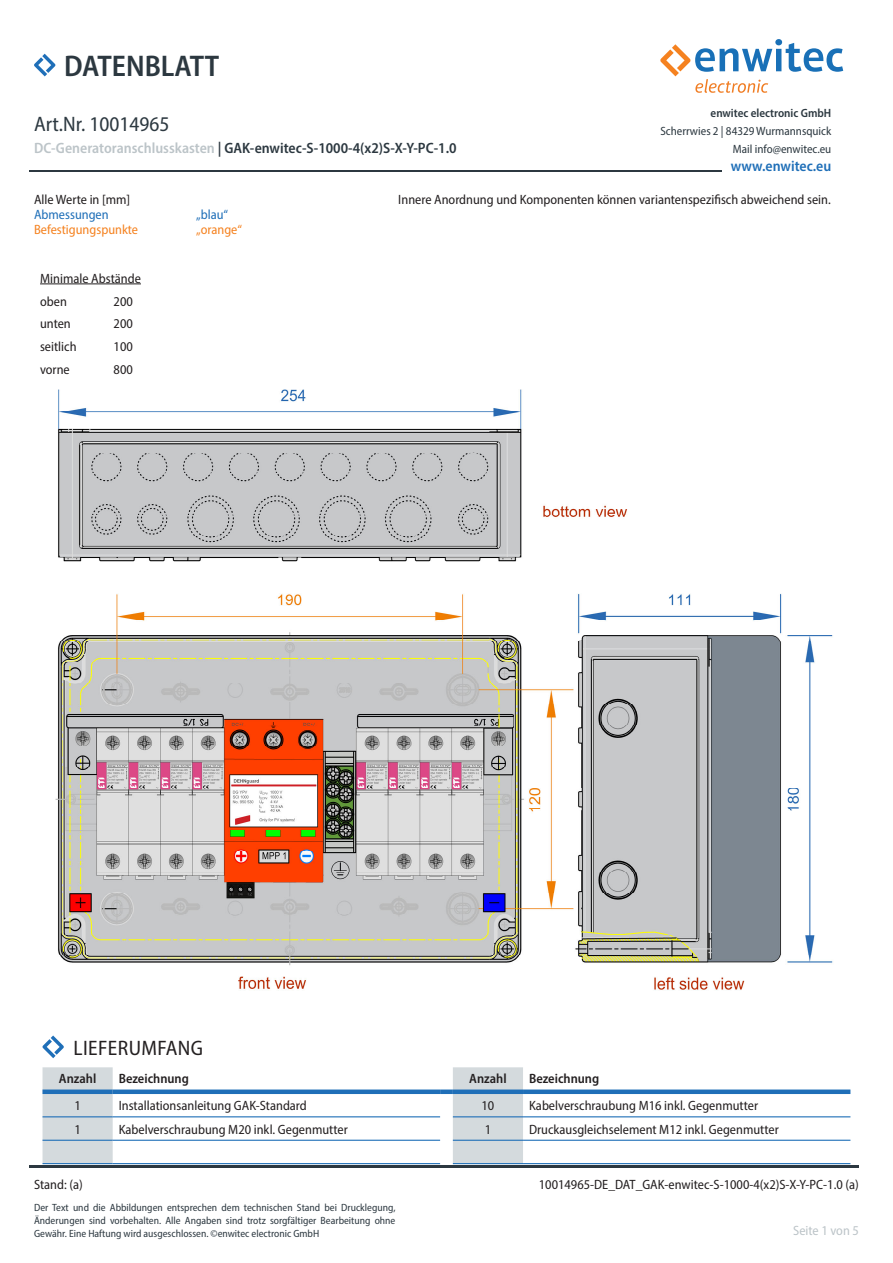
<style>
.page{position:relative;width:893px;height:1263px;background:#fff}
.page>*{position:absolute;margin:0;border:0;box-sizing:border-box;transform-origin:0 0}
.t1{font:600 semi-condensed 30px "Myriad Pro";color:#2c3840}
.t2{font:semi-condensed 21px "Myriad Pro";color:#2c3840}
.t3{font:semi-condensed 21px "Myriad Pro";letter-spacing:.02em;color:#231f20}
.t4{font:600 semi-condensed 15px "Myriad Pro";color:#2c3840}
.t5{font:600 semi-condensed 15px "Myriad Pro";color:#1f6fb8}
.t6{font:semi-condensed 13.5px "Myriad Pro";color:#231f20}
.t7{font:600 semi-condensed 13.5px "Myriad Pro";color:#231f20}
.t8{font:semi-condensed 13.5px "Myriad Pro";color:#f58220}
.t9{font:semi-condensed 13.5px "Myriad Pro";color:#1f6fb8}
.t10{font:semi-condensed 13.5px "Myriad Pro";color:#bcc4c8}
.t11{font:semi-condensed 12px/18px "Myriad Pro";color:#2c3840;text-align:right}
.t12{font:600 semi-condensed 12px "Myriad Pro";color:#2c3840}
.t13{font:semi-condensed 10.5px/12.6px "Myriad Pro";color:#2c3840;text-align:justify}
.s1{color:#bcc4c8}
</style>
<div class="page">
<svg style="left:660px;top:39px;width:183px;height:54px"></svg>
<hr style="left:30px;top:170px;width:692px;height:2px;background:#2c3840">
<hr style="left:30px;top:1165px;width:829px;height:2px;background:#2c3840">
<svg style="left:34px;top:54px;width:21px;height:22px"></svg>
<hr style="left:40px;top:284px;width:101px;height:1px;background:#231f20">
<svg style="left:43px;top:1067px;width:480px;height:96px"></svg>
<hr style="left:43px;top:1116px;width:70px;height:1px;background:#1f6fb8">
<hr style="left:113px;top:1116px;width:327px;height:1px;background:#1f6fb8">
<hr style="left:453px;top:1116px;width:70px;height:1px;background:#1f6fb8">
<hr style="left:523px;top:1116px;width:327px;height:1px;background:#1f6fb8">
<hr style="left:43px;top:1140px;width:70px;height:1px;background:#1f6fb8">
<hr style="left:113px;top:1140px;width:327px;height:1px;background:#1f6fb8">
<hr style="left:453px;top:1140px;width:70px;height:1px;background:#1f6fb8">
<hr style="left:523px;top:1140px;width:327px;height:1px;background:#1f6fb8">
<hr style="left:43px;top:1163px;width:70px;height:1px;background:#1f6fb8">
<hr style="left:113px;top:1163px;width:327px;height:1px;background:#1f6fb8">
<hr style="left:453px;top:1163px;width:70px;height:1px;background:#1f6fb8">
<hr style="left:523px;top:1163px;width:327px;height:1px;background:#1f6fb8">
<div style="left:43px;top:1089px;width:70px;height:5px;background:#1f6fb8"></div>
<div style="left:113px;top:1089px;width:327px;height:5px;background:#1f6fb8"></div>
<div style="left:440px;top:1089px;width:13px;height:5px;background:#1f6fb8"></div>
<div style="left:453px;top:1089px;width:70px;height:5px;background:#1f6fb8"></div>
<div style="left:523px;top:1089px;width:327px;height:5px;background:#1f6fb8"></div>
<svg style="left:43px;top:1035px;width:21px;height:23px"></svg>
<img style="left:55px;top:389px;width:778px;height:601px">
<h1 class="t1" style="left:64px;top:48px;width:157px">DATENBLATT</h1>
<h2 class="t2" style="left:34px;top:111px;width:137px">Art.Nr. 10014965</h2>
<p class="t4" style="left:34px;top:139px;width:424px"><span class="s1">DC-Generatoranschlusskasten</span> | GAK-enwitec-S-1000-4(x2)S-X-Y-PC-1.0</p>
<p class="t12" style="left:711px;top:105px;width:122px">enwitec electronic GmbH</p>
<p class="t11" style="left:660px;top:121px;width:172px">Scherrwies 2 | 84329 Wurmannsquick<br>Mail info@enwitec.eu</p>
<p class="t5" style="left:731px;top:156px;width:102px">www.enwitec.eu</p>
<p class="t6" style="left:34px;top:191px;width:98px">Alle Werte in [mm]</p>
<p class="t9" style="left:34px;top:206px;width:76px">Abmessungen</p>
<p class="t9" style="left:196px;top:206px;width:34px">„blau“</p>
<p class="t8" style="left:34px;top:221px;width:106px">Befestigungspunkte</p>
<p class="t8" style="left:196px;top:221px;width:47px">„orange“</p>
<p class="t6" style="left:40px;top:270px;width:102px">Minimale Abstände</p>
<p class="t6" style="left:40px;top:293px;width:28px">oben</p>
<p class="t6" style="left:114px;top:293px;width:21px">200</p>
<p class="t6" style="left:40px;top:316px;width:32px">unten</p>
<p class="t6" style="left:114px;top:316px;width:21px">200</p>
<p class="t6" style="left:40px;top:338px;width:38px">seitlich</p>
<p class="t6" style="left:114px;top:338px;width:21px">100</p>
<p class="t6" style="left:40px;top:361px;width:31px">vorne</p>
<p class="t6" style="left:114px;top:361px;width:21px">800</p>
<p class="t6" style="left:398px;top:191px;width:434px">Innere Anordnung und Komponenten können variantenspezifisch abweichend sein.</p>
<p class="t3" style="left:74px;top:1035px;width:131px">LIEFERUMFANG</p>
<p class="t7" style="left:59px;top:1070px;width:39px">Anzahl</p>
<p class="t7" style="left:119px;top:1070px;width:72px">Bezeichnung</p>
<p class="t7" style="left:469px;top:1070px;width:39px">Anzahl</p>
<p class="t7" style="left:529px;top:1070px;width:72px">Bezeichnung</p>
<p class="t6" style="left:74px;top:1097px;width:8px">1</p>
<p class="t6" style="left:119px;top:1097px;width:190px">Installationsanleitung GAK-Standard</p>
<p class="t6" style="left:482px;top:1097px;width:14px">10</p>
<p class="t6" style="left:529px;top:1097px;width:231px">Kabelverschraubung M16 inkl. Gegenmutter</p>
<p class="t6" style="left:74px;top:1121px;width:8px">1</p>
<p class="t6" style="left:119px;top:1121px;width:231px">Kabelverschraubung M20 inkl. Gegenmutter</p>
<p class="t6" style="left:485px;top:1121px;width:8px">1</p>
<p class="t6" style="left:529px;top:1121px;width:251px">Druckausgleichselement M12 inkl. Gegenmutter</p>
<p class="t6" style="left:34px;top:1176px;width:50px">Stand: (a)</p>
<p class="t13" style="left:34px;top:1201px;width:363px">Der Text und die Abbildungen entsprechen dem technischen Stand bei Drucklegung, Änderungen sind vorbehalten. Alle Angaben sind trotz sorgfältiger Bearbeitung ohne Gewähr. Eine Haftung wird ausgeschlossen. ©enwitec electronic GmbH</p>
<p class="t6" style="left:539px;top:1176px;width:322px">10014965-DE_DAT_GAK-enwitec-S-1000-4(x2)S-X-Y-PC-1.0 (a)</p>
<p class="t10" style="left:793px;top:1222px;width:67px">Seite 1 von 5</p>
</div>
